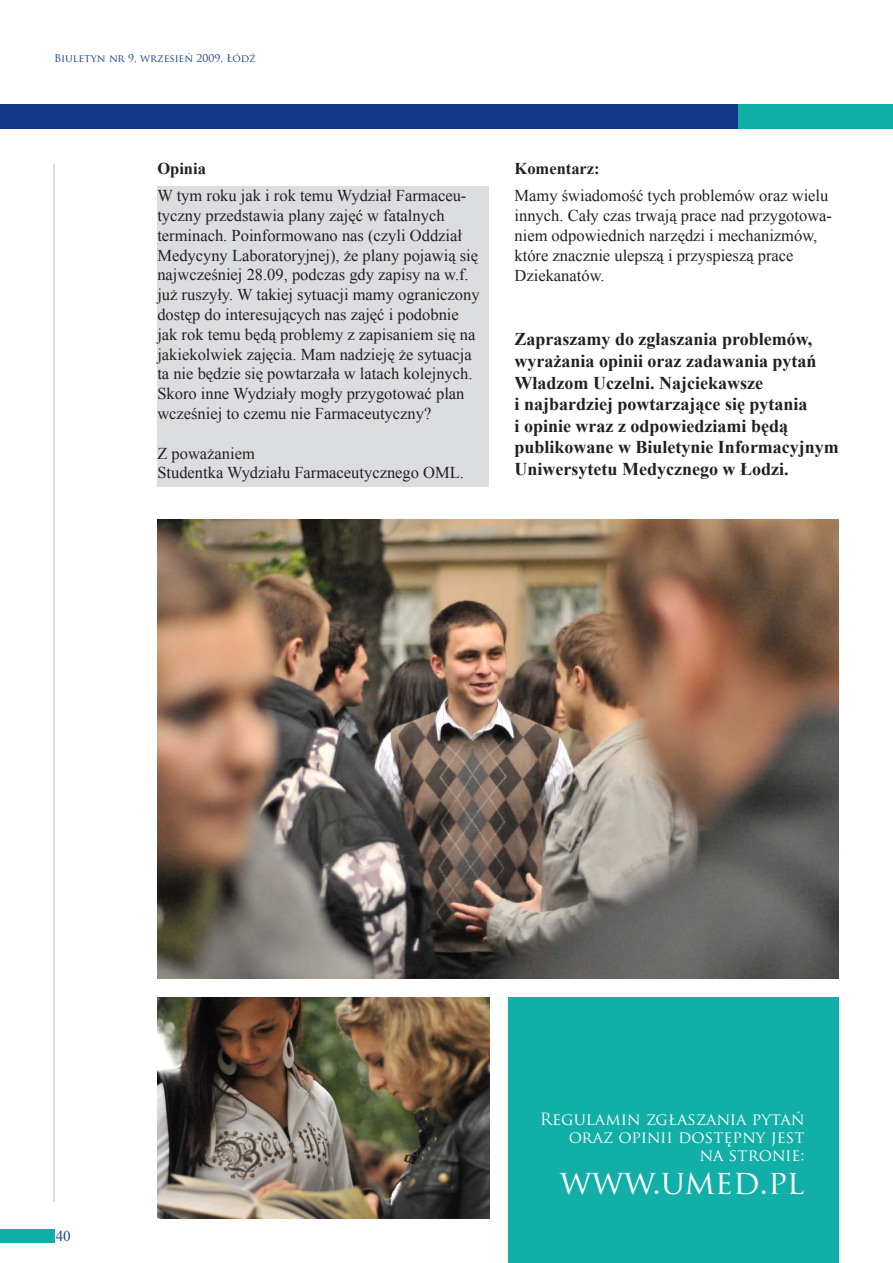
<style>
.page{position:relative;width:893px;height:1263px;background:#fff}
.page>*{position:absolute;margin:0;border:0;box-sizing:border-box;transform-origin:0 0}
.t1{font:33px "Trajan Pro";color:#fff}
.t2{font:700 18px/21.6px "Times New Roman";color:#231f20}
.t3{font:16.5px/19.8px "Times New Roman";color:#231f20}
.t4{font:16.5px/18px "Trajan Pro";color:#fff;text-align:right}
.t5{font:700 16.5px "Times New Roman";color:#231f20}
.t6{font:15px "Times New Roman";color:#223f99}
.t7{font:10.5px "Trajan Pro";color:#103a89}
</style>
<div class="page">
<div style="left:157px;top:186px;width:332px;height:300px;background:#dcdddf"></div>
<div style="left:737px;top:104px;width:156px;height:25px;background:#11afa7"></div>
<div style="left:0;top:104px;width:737px;height:25px;background:#103a89"></div>
<div style="left:0;top:1229px;width:55px;height:14px;background:#11afa7"></div>
<hr style="left:53px;top:164px;width:2px;height:1038px;background:#dcdddf">
<div style="left:508px;top:998px;width:331px;height:265px;background:#11afa7"></div>
<img style="left:157px;top:519px;width:682px;height:460px">
<img style="left:157px;top:998px;width:332px;height:220px">
<p class="t7" style="left:54px;top:51px;width:203px">Biuletyn nr 9, wrzesień 2009, Łódź</p>
<p class="t5" style="left:157px;top:157px;width:50px">Opinia</p>
<p class="t3" style="left:157px;top:185px;width:324px">W tym roku jak i rok temu Wydział Farmaceu&shy;tyczny przedstawia plany zajęć w fatalnych terminach. Poinformowano nas (czyli Oddział Medycyny Laboratoryjnej), że plany pojawią się najwcześniej 28.09, podczas gdy zapisy na w.f. już ruszyły. W takiej sytuacji mamy ograniczony dostęp do interesujących nas zajęć i podobnie jak rok temu będą problemy z zapisaniem się na jakiekolwiek zajęcia. Mam nadzieję że sytuacja ta nie będzie się powtarzała w latach kolejnych.<br>Skoro inne Wydziały mogły przygotować plan wcześniej to czemu nie Farmaceutyczny?</p>
<p class="t3" style="left:157px;top:443px;width:308px">Z poważaniem<br>Studentka Wydziału Farmaceutycznego OML.</p>
<p class="t5" style="left:514px;top:158px;width:87px">Komentarz:</p>
<p class="t3" style="left:514px;top:186px;width:319px">Mamy świadomość tych problemów oraz wielu innych. Cały czas trwają prace nad przygotowa&shy;niem odpowiednich narzędzi i mechanizmów, które znacznie ulepszą i przyspieszą prace Dziekanatów.</p>
<p class="t2" style="left:514px;top:328px;width:326px">Zapraszamy do zgłaszania problemów, wyrażania opinii oraz zadawania pytań Władzom Uczelni. Najciekawsze<br>i najbardziej powtarzające się pytania<br>i opinie wraz z odpowiedziami będą publikowane w Biuletynie Informacyjnym Uniwersytetu Medycznego w Łodzi.</p>
<p class="t6" style="left:56px;top:1226px;width:16px">40</p>
<p class="t4" style="left:540px;top:1110px;width:266px">Regulamin zgłaszania pytań oraz opinii dostępny jest<br>na stronie:</p>
<h1 class="t1" style="left:560px;top:1161px;width:246px">www.umed.pl</h1>
</div>
